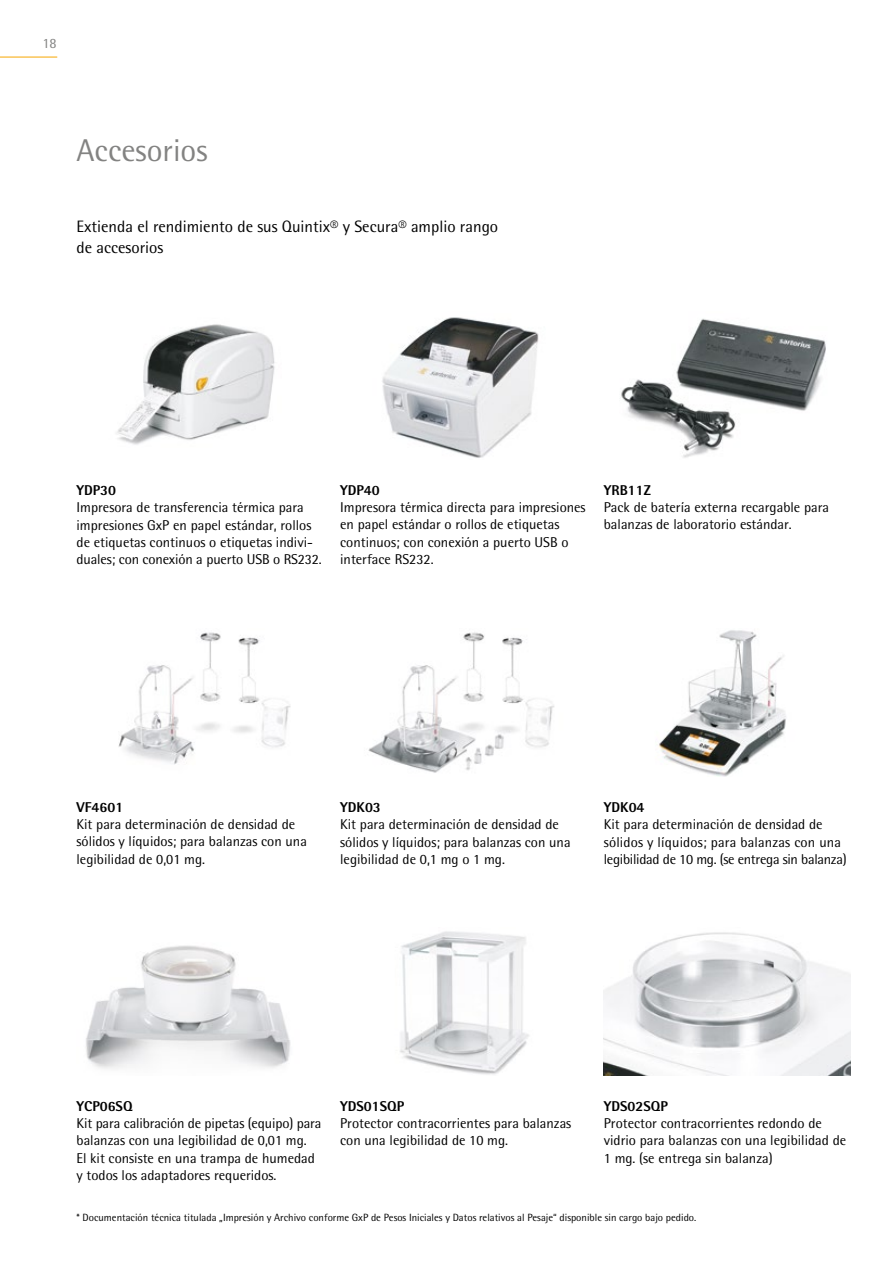
<style>
.page{position:relative;width:893px;height:1263px;background:#fff}
.page>*{position:absolute;margin:0;border:0;box-sizing:border-box;transform-origin:0 0}
.t1{font:31.5px "Sartorius Rotis Sans 2013";color:#838382}
.t2{font:16.5px/21.8px "Sartorius Rotis Sans 2013";color:#000}
.t3{font:14.25px/17.2px "Sartorius Rotis Sans 2013";color:#000}
.t4{font:800 14.25px "Sartorius Rotis Sans 2013";color:#000}
.t5{font:14.25px "Sartorius Rotis Sans 2013";color:#838382}
.t6{font:10.5px "Sartorius Rotis Sans 2013";color:#000}
</style>
<div class="page">
<img style="left:86px;top:945px;width:205px;height:124px">
<img style="left:116px;top:324px;width:159px;height:121px">
<img style="left:658px;top:630px;width:128px;height:146px">
<img style="left:368px;top:632px;width:186px;height:141px">
<img style="left:118px;top:632px;width:173px;height:133px">
<img style="left:400px;top:931px;width:129px;height:144px">
<img style="left:382px;top:317px;width:157px;height:141px">
<img style="left:604px;top:932px;width:246px;height:143px">
<img style="left:621px;top:318px;width:205px;height:140px">
<hr style="left:0;top:57px;width:57px;height:1px;background:#f7a600">
<p class="t5" style="left:43px;top:35px;width:16px">18</p>
<h1 class="t1" style="left:77px;top:131px;width:132px">Accesorios</h1>
<p class="t2" style="left:77px;top:215px;width:423px">Extienda el rendimiento de sus Quintix® y Secura® amplio rango de accesorios</p>
<p class="t4" style="left:77px;top:481px;width:41px">YDP30</p>
<p class="t3" style="left:77px;top:499px;width:247px">Impresora de transferencia térmica para impresiones GxP en papel estándar, rollos de etiquetas continuos o etiquetas indivi&shy;duales; con conexión a puerto USB o RS232.</p>
<p class="t4" style="left:340px;top:481px;width:41px">YDP40</p>
<p class="t3" style="left:340px;top:499px;width:247px">Impresora térmica directa para impresiones en papel estándar o rollos de etiquetas continuos; con conexión a puerto USB o interface RS232.</p>
<p class="t4" style="left:604px;top:481px;width:49px">YRB11Z</p>
<p class="t3" style="left:604px;top:499px;width:227px">Pack de batería externa recargable para balanzas de laboratorio estándar.</p>
<p class="t4" style="left:77px;top:798px;width:48px">VF4601</p>
<p class="t3" style="left:77px;top:816px;width:232px">Kit para determinación de densidad de sólidos y líquidos; para balanzas con una legibilidad de 0,01 mg.</p>
<p class="t4" style="left:340px;top:798px;width:42px">YDK03</p>
<p class="t3" style="left:340px;top:816px;width:232px">Kit para determinación de densidad de sólidos y líquidos; para balanzas con una legibilidad de 0,1 mg o 1 mg.</p>
<p class="t4" style="left:604px;top:798px;width:42px">YDK04</p>
<p class="t3" style="left:604px;top:816px;width:244px">Kit para determinación de densidad de sólidos y líquidos; para balanzas con una legibilidad de 10 mg. (se entrega sin balanza)</p>
<p class="t4" style="left:77px;top:1097px;width:58px">YCP06SQ</p>
<p class="t3" style="left:77px;top:1115px;width:246px">Kit para calibración de pipetas (equipo) para balanzas con una legibilidad de 0,01 mg.<br>El kit consiste en una trampa de humedad y todos los adaptadores requeridos.</p>
<p class="t4" style="left:340px;top:1097px;width:65px">YDS01SQP</p>
<p class="t3" style="left:340px;top:1114px;width:233px">Protector contracorrientes para balanzas con una legibilidad de 10 mg.</p>
<p class="t4" style="left:604px;top:1097px;width:65px">YDS02SQP</p>
<p class="t3" style="left:604px;top:1114px;width:244px">Protector contracorrientes redondo de vidrio para balanzas con una legibilidad de<br>1 mg. (se entrega sin balanza)</p>
<p class="t6" style="left:77px;top:1211px;width:621px">* Documentación técnica titulada „Impresión y Archivo conforme GxP de Pesos Iniciales y Datos relativos al Pesaje“ disponible sin cargo bajo pedido.</p>
</div>
